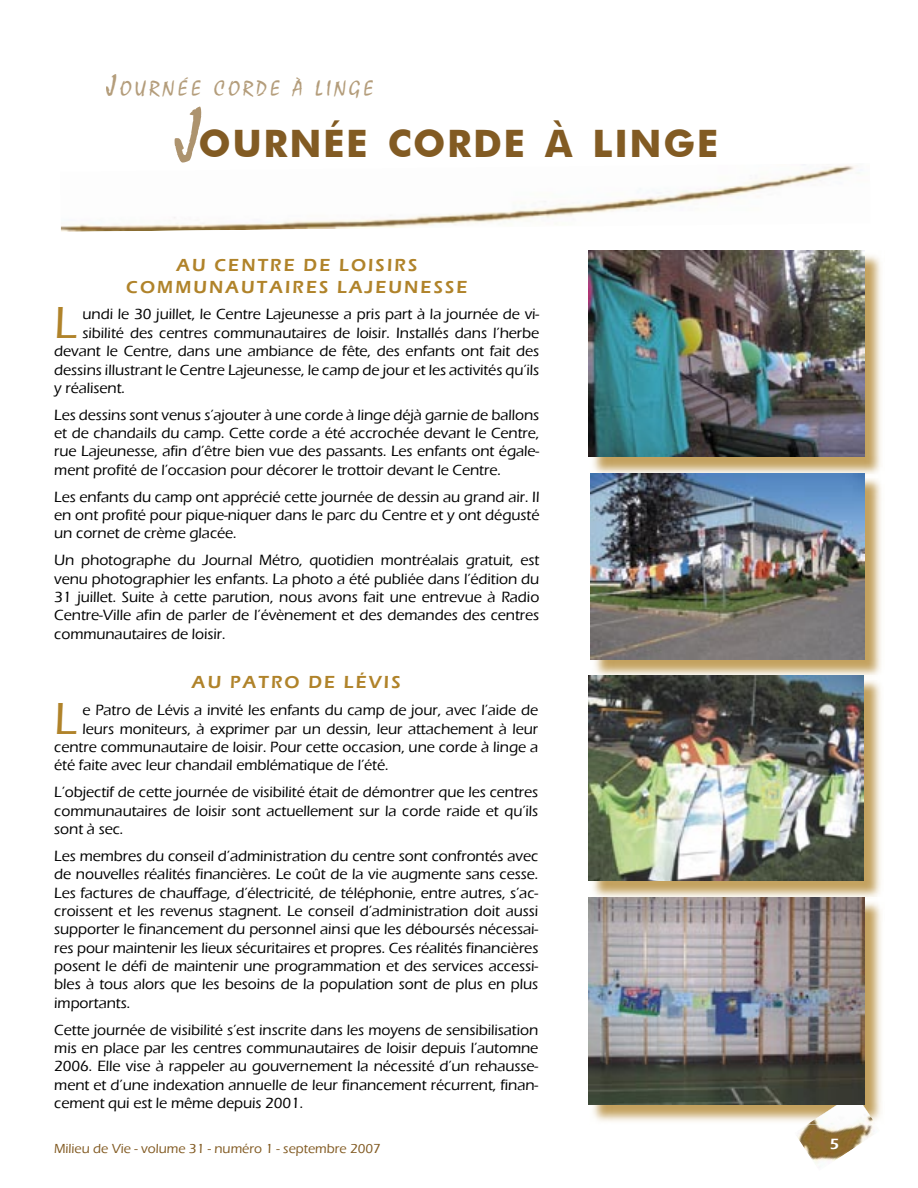
<style>
.page{position:relative;width:918px;height:1188px;background:#fff}
.page>*{position:absolute;margin:0;border:0;box-sizing:border-box;transform-origin:0 0}
.t1{font:500 46.2px "Eras ITC";color:#b0832a}
.t2{font:700 37.8px "Futura BT";letter-spacing:.045em;color:#825b23}
.t3{font:21px "Staccato 222 BT";letter-spacing:.1em;color:#b49d7b}
.t4{font:600 18px/21.6px "Eras ITC";letter-spacing:.12em;color:#b0832a;text-align:center}
.t5{font:500 15.3px/18.3px "Eras ITC";letter-spacing:-.005em;color:#000;text-align:justify}
.t6{font:600 15.3px "Eras ITC";color:#fff}
.t7{font:500 13.5px "Eras ITC";color:#825b23}
.s1{font-size:30px}
.s2{font-family:"Staccato 222 BT";font-weight:400;font-size:76.5px;color:#ad936e}
</style>
<div class="page">
<img style="left:797px;top:1124px;width:76px;height:40px">
<img style="left:593px;top:255px;width:288px;height:219px">
<img style="left:589px;top:250px;width:275px;height:207px">
<img style="left:591px;top:478px;width:290px;height:197px">
<img style="left:590px;top:473px;width:275px;height:186px">
<img style="left:589px;top:680px;width:293px;height:442px">
<img style="left:589px;top:675px;width:275px;height:206px">
<img style="left:807px;top:1093px;width:69px;height:31px">
<img style="left:865px;top:898px;width:17px;height:3px">
<img style="left:589px;top:897px;width:276px;height:207px">
<img style="left:60px;top:164px;width:799px;height:68px">
<h3 class="t3" style="left:106px;top:76px;width:270px"><span class="s1">J</span>OURNÉE CORDE À LINGE</h3>
<h2 class="t2" style="left:174px;top:121px;width:545px"><span class="s2">J</span>OURNÉE CORDE À LINGE</h2>
<p class="t4" style="left:126px;top:254px;width:343px">AU CENTRE DE LOISIRS<br>COMMUNAUTAIRES LAJEUNESSE</p>
<h1 class="t1" style="left:54px;top:297px;width:24px">L</h1>
<p class="t5" style="left:83px;top:305px;width:458px">undi le 30 juillet, le Centre Lajeunesse a pris part à la journée de vi-</p>
<p class="t5" style="left:83px;top:324px;width:458px">sibilité des centres communautaires de loisir. Installés dans l’herbe</p>
<p class="t5" style="left:54px;top:342px;width:487px">devant le Centre, dans une ambiance de fête, des enfants ont fait des</p>
<p class="t5" style="left:54px;top:360px;width:487px">dessins illustrant le Centre Lajeunesse, le camp de jour et les activités qu’ils</p>
<p class="t5" style="left:54px;top:379px;width:72px">y réalisent.</p>
<p class="t5" style="left:54px;top:406px;width:487px">Les dessins sont venus s’ajouter à une corde à linge déjà garnie de ballons et de chandails du camp. Cette corde a été accrochée devant le Centre, rue Lajeunesse, afin d’être bien vue des passants. Les enfants ont égale&shy;ment profité de l’occasion pour décorer le trottoir devant le Centre.</p>
<p class="t5" style="left:54px;top:488px;width:487px">Les enfants du camp ont apprécié cette journée de dessin au grand air. Il en ont profité pour pique-niquer dans le parc du Centre et y ont dégusté un cornet de crème glacée.</p>
<p class="t5" style="left:54px;top:551px;width:487px">Un photographe du Journal Métro, quotidien montréalais gratuit, est venu photographier les enfants. La photo a été publiée dans l’édition du 31 juillet. Suite à cette parution, nous avons fait une entrevue à Radio Centre-Ville afin de parler de l’évènement et des demandes des centres communautaires de loisir.</p>
<p class="t4" style="left:192px;top:672px;width:210px">AU PATRO DE LÉVIS</p>
<h1 class="t1" style="left:54px;top:692px;width:24px">L</h1>
<p class="t5" style="left:83px;top:701px;width:457px">e Patro de Lévis a invité les enfants du camp de jour, avec l’aide de</p>
<p class="t5" style="left:83px;top:720px;width:457px">leurs moniteurs, à exprimer par un dessin, leur attachement à leur</p>
<p class="t5" style="left:54px;top:738px;width:486px">centre communautaire de loisir. Pour cette occasion, une corde à linge a</p>
<p class="t5" style="left:54px;top:756px;width:336px">été faite avec leur chandail emblématique de l’été.</p>
<p class="t5" style="left:54px;top:783px;width:486px">L’objectif de cette journée de visibilité était de démontrer que les centres communautaires de loisir sont actuellement sur la corde raide et qu’ils sont à sec.</p>
<p class="t5" style="left:54px;top:847px;width:486px">Les membres du conseil d’administration du centre sont confrontés avec de nouvelles réalités financières. Le coût de la vie augmente sans cesse.<br>Les factures de chauffage, d’électricité, de téléphonie, entre autres, s’ac&shy;croissent et les revenus stagnent. Le conseil d’administration doit aussi supporter le financement du personnel ainsi que les déboursés nécessai&shy;res pour maintenir les lieux sécuritaires et propres. Ces réalités financières posent le défi de maintenir une programmation et des services accessi&shy;bles à tous alors que les besoins de la population sont de plus en plus importants.</p>
<p class="t5" style="left:54px;top:1020px;width:486px">Cette journée de visibilité s’est inscrite dans les moyens de sensibilisation mis en place par les centres communautaires de loisir depuis l’automne 2006. Elle vise à rappeler au gouvernement la nécessité d’un rehausse&shy;ment et d’une indexation annuelle de leur financement récurrent, finan&shy;cement qui est le même depuis 2001.</p>
<p class="t7" style="left:54px;top:1141px;width:328px">Milieu de Vie - volume 31 - numéro 1 - septembre 2007</p>
<p class="t6" style="left:830px;top:1135px;width:11px">5</p>
</div>
